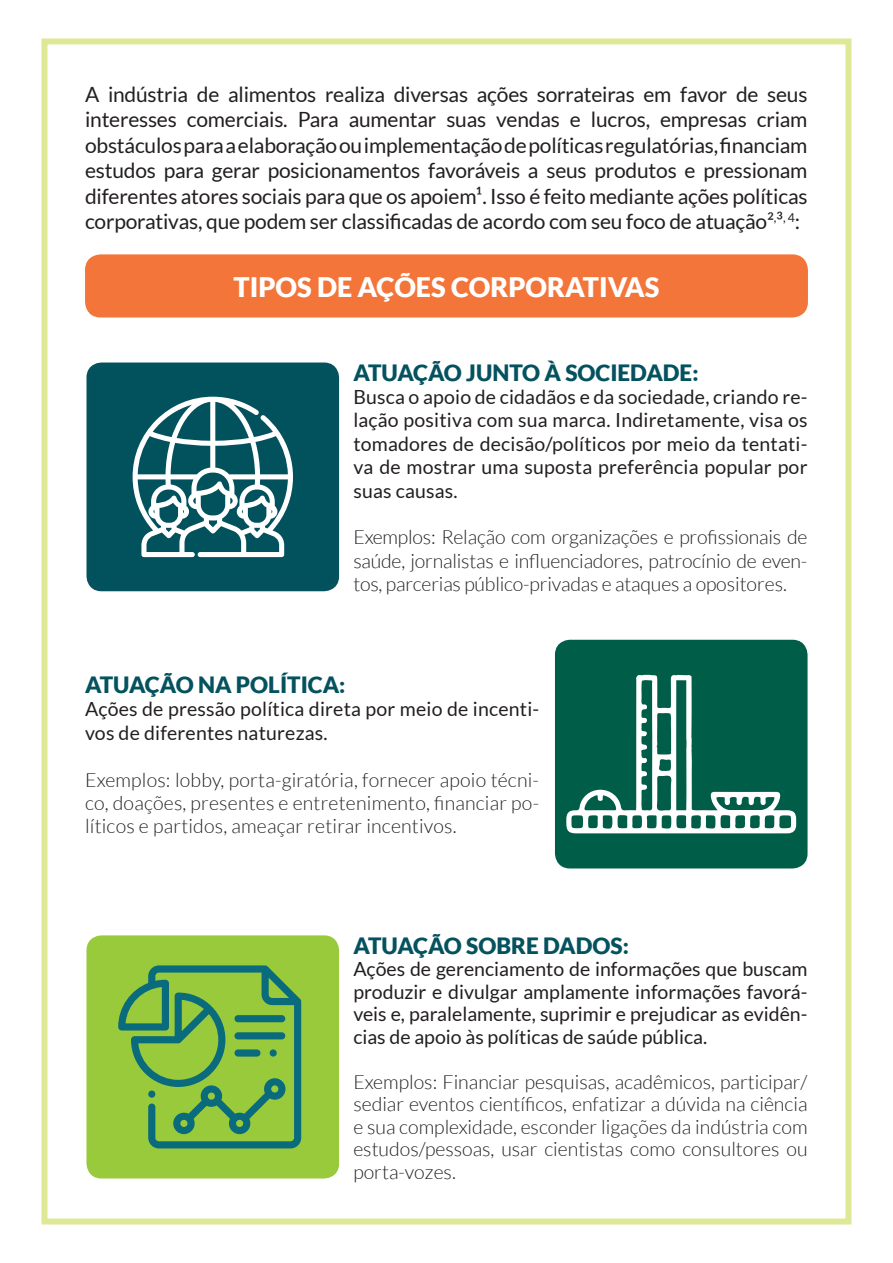
<style>
.page{position:relative;width:893px;height:1263px;background:#fff}
.page>*{position:absolute;margin:0;border:0;box-sizing:border-box;transform-origin:0 0}
.t1{font:900 27px "Lato";color:#fff}
.t2{font:900 22.5px "Lato";color:#04525e}
.t3{font:21px/25.5px "Lato";letter-spacing:-.01em;color:#231f20;text-align:justify}
.t4{font:300 19.5px/23.4px "Lato";color:#231f20;text-align:justify}
.t5{font:19.5px/23.4px "Lato";letter-spacing:.01em;color:#231f20;text-align:justify}
</style>
<div class="page">
<div style="left:41px;top:38px;width:810px;height:1186px;border:6px solid #dfe897"></div>
<div style="left:85px;top:254px;width:723px;height:63px;background:#f3753a;border-radius:16px"></div>
<div style="left:89px;top:365px;width:248px;height:224px;background:#02525e;border-radius:13px"></div>
<div style="left:86px;top:362px;width:253px;height:229px;border:4px solid #04525e;border-radius:13px"></div>
<div style="left:89px;top:938px;width:248px;height:238px;background:#99ca3b;border-radius:13px"></div>
<div style="left:86px;top:935px;width:253px;height:243px;border:4px solid #99ca3b;border-radius:13px"></div>
<div style="left:557px;top:642px;width:248px;height:224px;background:#005d47;border-radius:13px"></div>
<div style="left:555px;top:640px;width:252px;height:228px;border:4px solid #005d47;border-radius:13px"></div>
<svg style="left:118px;top:965px;width:183px;height:183px"></svg>
<div style="left:234px;top:1015px;width:51px;height:7px;background:#096b7b;border-radius:4px"></div>
<div style="left:234px;top:1032px;width:51px;height:7px;background:#096b7b;border-radius:4px"></div>
<svg style="left:566px;top:675px;width:230px;height:158px"></svg>
<svg style="left:133px;top:397px;width:160px;height:160px"></svg>
<p class="t3" style="left:85px;top:81px;width:724px">A indústria de alimentos realiza diversas ações sorrateiras em favor de seus interesses comerciais. Para aumentar suas vendas e lucros, empresas criam obstáculos para a elaboração ou implementação de políticas regulatórias, financiam estudos para gerar posicionamentos favoráveis a seus produtos e pressionam diferentes atores sociais para que os apoiem¹. Isso é feito mediante ações políticas corporativas, que podem ser classificadas de acordo com seu foco de atuação²<sup>,</sup>³<sup>,</sup> <sup>4</sup>:</p>
<h1 class="t1" style="left:234px;top:271px;width:427px">TIPOS DE AÇÕES CORPORATIVAS</h1>
<p class="t2" style="left:353px;top:359px;width:347px">ATUAÇÃO JUNTO À SOCIEDADE:</p>
<p class="t5" style="left:353px;top:385px;width:456px">Busca o apoio de cidadãos e da sociedade, criando re&shy;lação positiva com sua marca. Indiretamente, visa os tomadores de decisão/políticos por meio da tentati&shy;va de mostrar uma suposta preferência popular por suas causas.</p>
<p class="t4" style="left:353px;top:526px;width:456px">Exemplos: Relação com organizações e profissionais de saúde, jornalistas e influenciadores, patrocínio de even&shy;tos, parcerias público-privadas e ataques a opositores.</p>
<p class="t2" style="left:85px;top:671px;width:262px">ATUAÇÃO NA POLÍTICA:</p>
<p class="t5" style="left:85px;top:697px;width:456px">Ações de pressão política direta por meio de incenti&shy;vos de diferentes naturezas.</p>
<p class="t4" style="left:85px;top:768px;width:456px">Exemplos: lobby, porta-giratória, fornecer apoio técni&shy;co, doações, presentes e entretenimento, financiar po&shy;líticos e partidos, ameaçar retirar incentivos.</p>
<p class="t2" style="left:353px;top:932px;width:277px">ATUAÇÃO SOBRE DADOS:</p>
<p class="t5" style="left:353px;top:957px;width:456px;line-height:22.5px">Ações de gerenciamento de informações que buscam produzir e divulgar amplamente informações favorá&shy;veis e, paralelamente, suprimir e prejudicar as evidên&shy;cias de apoio às políticas de saúde pública.</p>
<p class="t4" style="left:353px;top:1070px;width:456px;line-height:22.5px">Exemplos: Financiar pesquisas, acadêmicos, participar/ sediar eventos científicos, enfatizar a dúvida na ciência e sua complexidade, esconder ligações da indústria com estudos/pessoas, usar cientistas como consultores ou porta-vozes.</p>
</div>
